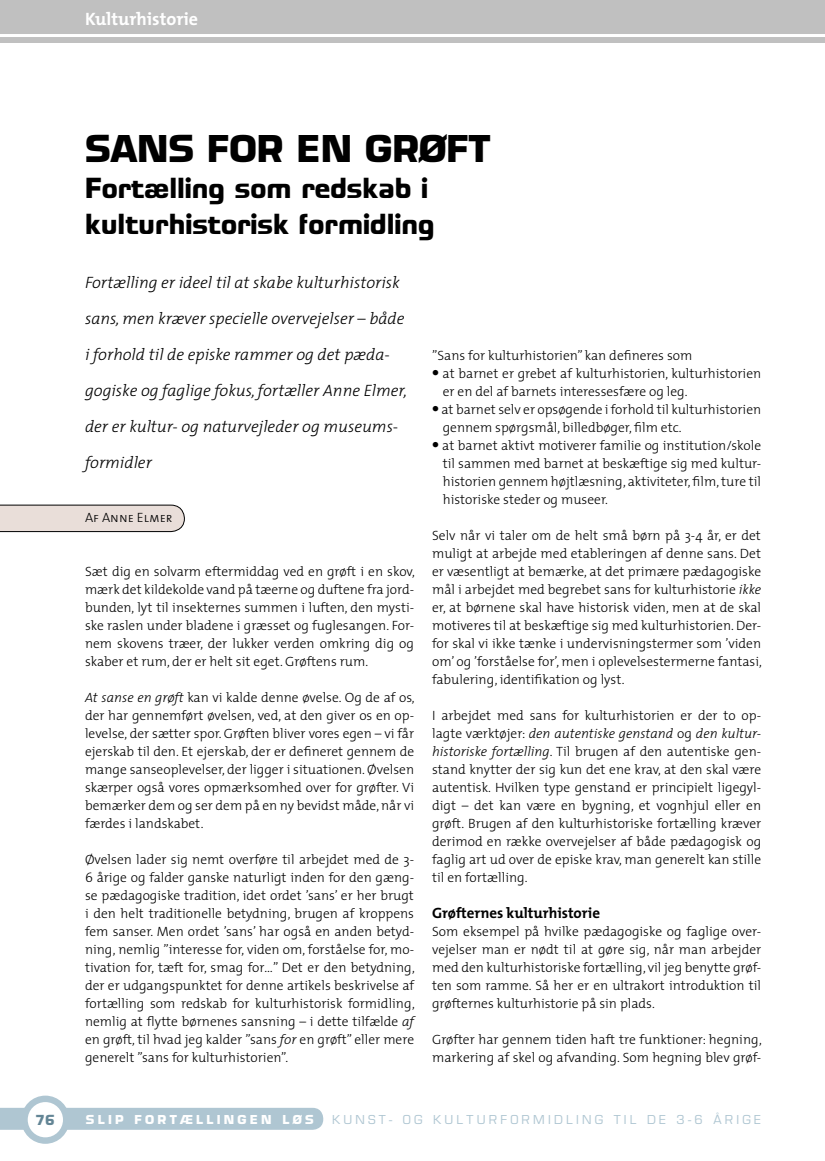
<style>
.page{position:relative;width:825px;height:1161px;background:#fff}
.page>*{position:absolute;margin:0;border:0;box-sizing:border-box;transform-origin:0 0}
.t1{font:700 36px "Tcg Euro";color:#000}
.t2{font:700 27px/36px "Tcg Euro";color:#000}
.t3{font:700 18px "The Mix";color:#fff}
.t4{font:italic 300 16.5px/36px "The Mix";color:#000}
.t5{font:700 15px "The Mix";color:#000}
.t6{font:300 13.5px/18px "The Mix";color:#000;text-align:justify}
.t7{font:13.5px "The Mix Light Caps";color:#000}
.t8{font:700 13.5px "Tcg Euro";color:#638595}
.t9{font:12px "Tcg Eurostile";letter-spacing:.27em;color:#afc6d2}
.t10{font:700 12px "Tcg Euro";letter-spacing:.27em;color:#fff}
.s1{font-style:italic}
</style>
<div class="page">
<div style="left:0;top:1108px;width:323px;height:22px;background:#afc6d2"></div>
<div style="left:21px;top:1095px;width:48px;height:49px;background:#afc6d2;border-radius:50%"></div>
<div style="left:28px;top:1102px;width:35px;height:35px;background:#fff;border-radius:50%"></div>
<svg style="left:0;top:505px;width:185px;height:27px;background:#dbd1cc"></svg>
<div style="left:0;top:0;width:825px;height:43px;background:#c0c0c0"></div>
<hr style="left:0;top:34px;width:825px;height:3px;background:#fff">
<h3 class="t3" style="left:85px;top:4px;width:115px">Kulturhistorie</h3>
<h1 class="t1" style="left:85px;top:127px;width:55px">Sans</h1>
<h1 class="t1" style="left:207px;top:127px;width:26px">for</h1>
<h1 class="t1" style="left:297px;top:127px;width:95px">en grøft</h1>
<h2 class="t2" style="left:85px;top:170px;width:351px">Fortælling som redskab i kulturhistorisk formidling</h2>
<p class="t4" style="left:85px;top:264px;width:324px">Fortælling er ideel til at skabe kulturhistorisk sans, men kræver specielle overvejelser – både i forhold til de episke rammer og det pæda&shy;gogiske og faglige fokus, fortæller Anne Elmer, der er kultur- og naturvejleder og museums&shy;formidler</p>
<p class="t6" style="left:432px;top:346px;width:262px">”Sans for kulturhistorien” kan defineres som</p>
<p class="t6" style="left:443px;top:364px;width:320px;text-indent:-11px">• at barnet er grebet af kulturhistorien, kultur-historien er en del af barnets interessesfære og leg.</p>
<p class="t6" style="left:443px;top:400px;width:320px;text-indent:-11px">• at barnet selv er opsøgende i forhold til kul-tur-historien gennem spørgsmål, billedbøger, film etc.</p>
<p class="t6" style="left:443px;top:436px;width:320px;text-indent:-11px">• at barnet aktivt motiverer familie og institution/skole til sammen med barnet at beskæftige sig med kultur&shy;historien gennem højtlæsning, aktiviteter, film, ture til historiske steder og museer.</p>
<p class="t6" style="left:432px;top:526px;width:331px">Selv når vi taler om de helt små børn på 3-4 år, er det muligt at arbejde med etableringen af denne sans. Det er væsentligt at bemærke, at det primære pædagogiske mål i arbejdet med begrebet sans for kulturhistorie <span class="s1">ikke </span>er, at børnene skal have historisk viden, men at de skal motiveres til at beskæftige sig med kulturhistorien. Der&shy;for skal vi ikke tænke i undervisningstermer som ’viden om’ og ’forståelse for’, men i oplevelsestermerne fantasi, fabulering, identifikation og lyst.</p>
<p class="t6" style="left:432px;top:706px;width:331px">I arbejdet med sans for kulturhistorien er der to op&shy;lagte værktøjer: <span class="s1">den autentiske genstand</span> og <span class="s1">den kul-tur&shy;historiske fortælling</span>. Til brugen af den autentiske gen&shy;stand knytter der sig kun det ene krav, at den skal være autentisk. Hvilken type genstand er principielt ligegyl&shy;digt – det kan være en bygning, et vognhjul eller en grøft. Brugen af den kulturhistoriske fortælling kræver derimod en række overvejelser af både pædagogisk og faglig art ud over de episke krav, man generelt kan stille til en fortælling.</p>
<p class="t5" style="left:432px;top:900px;width:169px">Grøfternes kulturhistorie</p>
<p class="t6" style="left:432px;top:922px;width:331px">Som eksempel på hvilke pædagogiske og faglige over&shy;vejelser man er nødt til at gøre sig, når man arbejder med den kulturhistoriske fortælling, vil jeg benytte grøf&shy;ten som ramme. Så her er en ultrakort introduktion til grøfternes kulturhistorie på sin plads.</p>
<p class="t6" style="left:432px;top:1030px;width:331px">Grøfter har gennem tiden haft tre funktioner: hegning, markering af skel og afvanding. Som hegning blev grøf-</p>
<p class="t7" style="left:85px;top:506px;width:89px">Af Anne Elmer</p>
<p class="t6" style="left:85px;top:562px;width:331px">Sæt dig en solvarm eftermiddag ved en grøft i en skov, mærk det kildekolde vand på tæerne og duftene fra jord&shy;bunden, lyt til insekternes summen i luften, den mysti&shy;ske raslen under bladene i græsset og fuglesangen. For&shy;nem skovens træer, der lukker verden omkring dig og skaber et rum, der er helt sit eget. Grøftens rum.</p>
<p class="t6" style="left:85px;top:688px;width:331px"><span class="s1">At sanse en grøft</span> kan vi kalde denne øvelse. Og de af os, der har gennemført øvelsen, ved, at den giver os en op&shy;levelse, der sætter spor. Grøften bliver vores egen – vi får ejerskab til den. Et ejerskab, der er defineret gennem de mange sanseoplevelser, der ligger i situationen. Øvelsen skærper også vores opmærksomhed over for grøfter. Vi bemærker dem og ser dem på en ny bevidst måde, når vi færdes i landskabet.</p>
<p class="t6" style="left:85px;top:850px;width:332px;text-align:left">Øvelsen lader sig nemt overføre til arbejdet med de 3- 6 årige og falder ganske naturligt inden for den gæng&shy;se pædagogiske tradition, idet ordet ’sans’ er her brugt i den helt traditionelle betydning, brugen af kroppens fem sanser. Men ordet ’sans’ har også en anden betyd&shy;ning, nemlig ”interesse for, viden om, forståelse for, mo&shy;tivation for, tæft for, smag for…” Det er den betydning, der er udgangspunktet for denne artikels beskrivelse af fortælling som redskab for kulturhistorisk formidling, nemlig at flytte børnenes sansning – i dette tilfælde <span class="s1">af </span>en grøft, til hvad jeg kalder ”sans <span class="s1">for</span> en grøft” eller mere generelt ”sans for kulturhistorien”.</p>
<p class="t8" style="left:35px;top:1111px;width:21px">76</p>
<p class="t10" style="left:86px;top:1112px;width:229px">SLIP FORTÆLLINGEN LØS</p>
<p class="t9" style="left:332px;top:1112px;width:430px">KUNST- OG K ULTURFORMIDLING TIL DE 3-6 ÅRIGE</p>
</div>
